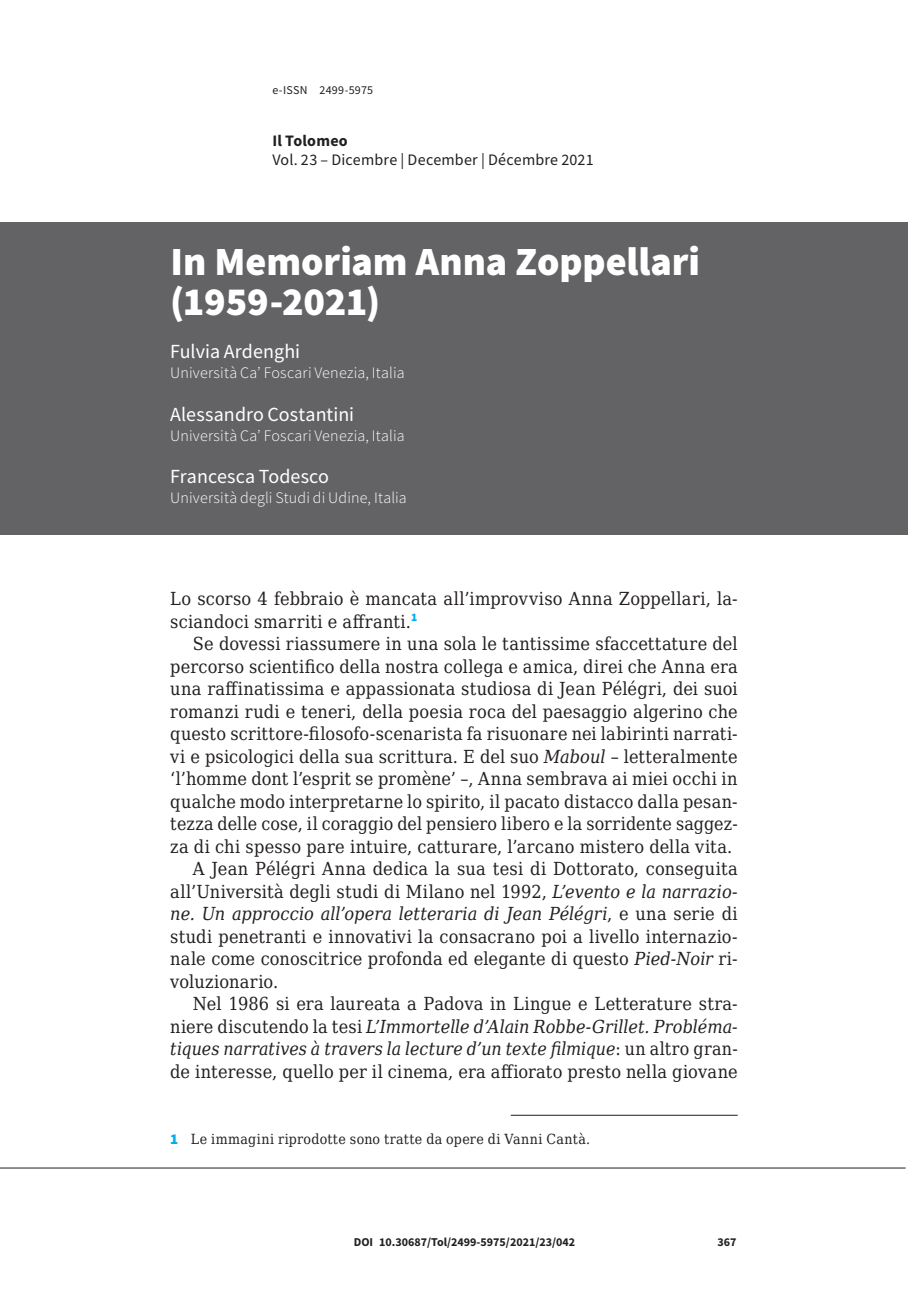
<style>
.page{position:relative;width:908px;height:1304px;background:#fff}
.page>*{position:absolute;margin:0;border:0;box-sizing:border-box;transform-origin:0 0}
.t1{font:900 40px/40px "Source Sans Pro";color:#fff}
.t2{font:20px "Source Sans Pro";letter-spacing:.005em;color:#fff}
.t3{font:18px/22.4px "DejaVu Serif Condensed";letter-spacing:.01em;color:#231f20}
.t4{font:italic 18px "DejaVu Serif Condensed";color:#231f20}
.t5{font:300 16px "Source Sans Pro";letter-spacing:.01em;color:#fff}
.t6{font:16px "Source Sans Pro";letter-spacing:.01em;color:#231f20}
.t7{font:700 16px "Source Sans Pro";letter-spacing:.015em;color:#231f20}
.t8{font:14px "DejaVu Serif Condensed";letter-spacing:.03em;color:#231f20}
.t9{font:700 12px "Source Sans Pro";color:#231f20}
.t10{font:12px "Source Sans Pro";letter-spacing:.015em;color:#231f20}
.s1{font-style:italic}
.s2{font-style:normal}
.s3{font-family:"Source Sans Pro";font-weight:900;font-size:15px;color:#00aeef}
</style>
<div class="page">
<hr style="left:0;top:1168px;width:905px;height:1px;background:#231f20">
<div style="left:0;top:223px;width:907px;height:312px;background:#636366"></div>
<hr style="left:510px;top:1115px;width:227px;height:1px;background:#231f20">
<p class="t10" style="left:272px;top:82px;width:102px">e-ISSN 2499-5975</p>
<p class="t7" style="left:272px;top:130px;width:77px">Il Tolomeo</p>
<p class="t6" style="left:272px;top:150px;width:322px">Vol. 23 – Dicembre | December | Décembre 2021</p>
<h1 class="t1" style="left:170px;top:241px;width:531px">In Memoriam Anna Zoppellari (1959-2021)</h1>
<p class="t2" style="left:170px;top:339px;width:131px">Fulvia Ardenghi</p>
<p class="t5" style="left:170px;top:363px;width:236px">Università Ca’ Foscari Venezia, Italia</p>
<p class="t2" style="left:170px;top:401px;width:185px">Alessandro Costantini</p>
<p class="t5" style="left:170px;top:425px;width:236px">Università Ca’ Foscari Venezia, Italia</p>
<p class="t2" style="left:170px;top:464px;width:160px">Francesca Todesco</p>
<p class="t5" style="left:170px;top:488px;width:238px">Università degli Studi di Udine, Italia</p>
<p class="t3" style="left:170px;top:587px;width:568px">Lo scorso 4 febbraio è mancata all’improvviso Anna Zoppellari, la&shy;sciandoci smarriti e affranti.<sup>1</sup></p>
<p class="t3" style="left:193px;top:632px;width:546px">Se dovessi riassumere in una sola le tantissime sfaccettature del</p>
<p class="t3" style="left:170px;top:655px;width:568px">percorso scientifico della nostra collega e amica, direi che Anna era</p>
<p class="t3" style="left:170px;top:677px;width:568px">una raffinatissima e appassionata studiosa di Jean Pélégri, dei suoi</p>
<p class="t3" style="left:170px;top:700px;width:568px">romanzi rudi e teneri, della poesia roca del paesaggio algerino che</p>
<p class="t3" style="left:170px;top:722px;width:568px">questo scrittore-filosofo-scenarista fa risuonare nei labirinti narrati-</p>
<p class="t3" style="left:170px;top:745px;width:568px">vi e psicologici della sua scrittura. E del suo <span class="s1">Maboul</span> – letteralmente</p>
<p class="t3" style="left:170px;top:767px;width:568px">‘l’homme dont l’esprit se promène’ –, Anna sembrava ai miei occhi in</p>
<p class="t3" style="left:170px;top:790px;width:568px">qualche modo interpretarne lo spirito, il pacato distacco dalla pesan-</p>
<p class="t3" style="left:170px;top:812px;width:568px">tezza delle cose, il coraggio del pensiero libero e la sorridente saggez-</p>
<p class="t3" style="left:170px;top:835px;width:563px">za di chi spesso pare intuire, catturare, l’arcano mistero della vita.</p>
<p class="t3" style="left:193px;top:857px;width:546px">A Jean Pélégri Anna dedica la sua tesi di Dottorato, conseguita</p>
<p class="t3" style="left:170px;top:880px;width:568px">all’Università degli studi di Milano nel 1992, <span class="s1">L’evento e la narrazio-</span></p>
<p class="t4" style="left:170px;top:900px;width:568px">ne. Un approccio all’opera letteraria di Jean Pélégri<span class="s2">, e una serie di</span></p>
<p class="t3" style="left:170px;top:925px;width:568px">studi penetranti e innovativi la consacrano poi a livello internazio-</p>
<p class="t3" style="left:170px;top:947px;width:568px">nale come conoscitrice profonda ed elegante di questo <span class="s1">Pied-Noir</span> ri-</p>
<p class="t3" style="left:170px;top:970px;width:109px">voluzionario.</p>
<p class="t3" style="left:193px;top:992px;width:546px">Nel 1986 si era laureata a Padova in Lingue e Letterature stra-</p>
<p class="t4" style="left:170px;top:1013px;width:568px"><span class="s2">niere discutendo la tesi</span> L’Immortelle d’Alain Robbe-Grillet. Probléma-</p>
<p class="t4" style="left:170px;top:1035px;width:568px">tiques narratives à travers la lecture d’un texte filmique<span class="s2">: un altro gran-</span></p>
<p class="t3" style="left:170px;top:1060px;width:568px">de interesse, quello per il cinema, era affiorato presto nella giovane</p>
<p class="t8" style="left:170px;top:1129px;width:421px"><span class="s3">1</span> Le immagini riprodotte sono tratte da opere di Vanni Cantà.</p>
<p class="t9" style="left:353px;top:1234px;width:223px">DOI 10.30687/Tol/2499-5975/2021/23/042</p>
<p class="t9" style="left:717px;top:1234px;width:21px">367</p>
</div>
